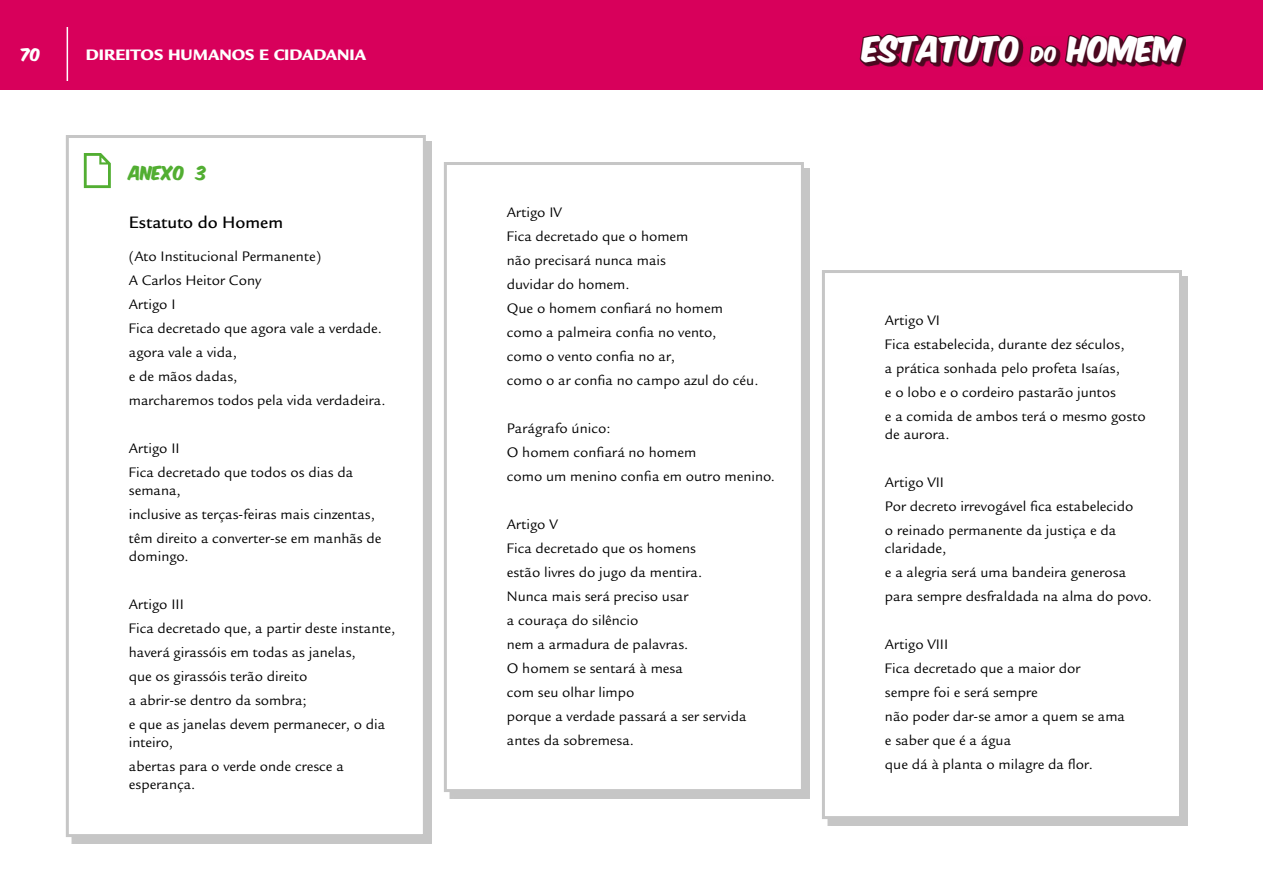
<style>
.page{position:relative;width:1263px;height:893px;background:#fff}
.page>*{position:absolute;margin:0;border:0;box-sizing:border-box;transform-origin:0 0}
.t1{font:30px "Komika Axis";color:#fff}
.t2{font:500 18px "Legacy Sans Std";color:#000}
.t3{font:900 16.5px "Legacy Sans Std";color:#fff}
.t4{font:16.5px "Komika Axis";color:#52ae32}
.t5{font:15px/24px "Legacy Sans Std";color:#000}
.t6{font:15px "Komika Axis";color:#fff}
.s1{font-size:18px}
</style>
<div class="page">
<div style="left:0;top:0;width:1263px;height:90px;background:#d8005b"></div>
<div style="left:450px;top:168px;width:360px;height:630px;background:#c6c6c6"></div>
<div style="left:444px;top:162px;width:360px;height:630px;background:#fff;border:3px solid #c6c6c6"></div>
<div style="left:828px;top:276px;width:360px;height:549px;background:#c6c6c6"></div>
<div style="left:822px;top:270px;width:360px;height:549px;background:#fff;border:3px solid #c6c6c6"></div>
<div style="left:72px;top:141px;width:360px;height:702px;background:#c6c6c6"></div>
<div style="left:67px;top:136px;width:357px;height:700px;background:#fff"></div>
<svg style="left:84px;top:153px;width:27px;height:35px"></svg>
<div style="left:66px;top:135px;width:360px;height:702px;border:3px solid #c6c6c6"></div>
<hr style="left:67px;top:27px;width:1px;height:54px;background:#fff">
<svg style="left:859px;top:33px;width:327px;height:34px"></svg>
<p class="t6" style="left:21px;top:47px;width:21px">70</p>
<p class="t3" style="left:86px;top:45px;width:282px">DIREITOS HUMANOS E CIDADANIA</p>
<p class="t4" style="left:129px;top:165px;width:80px">ANEXO 3</p>
<p class="t2" style="left:129px;top:212px;width:156px">Estatuto do Homem</p>
<p class="t5" style="left:129px;top:244px;width:258px">(Ato Institucional Permanente)<br>A Carlos Heitor Cony<br>Artigo I<br>Fica decretado que agora vale a verdade. agora vale a vida,<br>e de mãos dadas,<br>marcharemos todos pela vida verdadeira.</p>
<p class="t5" style="left:129px;top:436px;width:226px">Artigo II<br>Fica decretado que todos os dias da</p>
<p class="t5" style="left:129px;top:478px;width:254px">semana,<br>inclusive as terças-feiras mais cinzentas, têm direito a converter-se em manhãs de</p>
<p class="t5" style="left:129px;top:544px;width:61px">domingo.</p>
<p class="t5" style="left:129px;top:592px;width:268px">Artigo III<br>Fica decretado que, a partir deste instante, haverá girassóis em todas as janelas,<br>que os girassóis terão direito<br>a abrir-se dentro da sombra;<br>e que as janelas devem permanecer, o dia</p>
<p class="t5" style="left:129px;top:730px;width:216px">inteiro,<br>abertas para o verde onde cresce a</p>
<p class="t5" style="left:129px;top:772px;width:68px">esperança.</p>
<p class="t5" style="left:507px;top:201px;width:253px">Artigo IV<br>Fica decretado que o homem<br>não precisará nunca mais<br>duvidar do homem.<br>Que o homem confiará no homem como a palmeira confia no vento,<br>como o vento confia no ar,<br>como o ar confia no campo azul do céu.</p>
<p class="t5" style="left:507px;top:417px;width:270px">Parágrafo único:<br>O homem confiará no homem<br>como um menino confia em outro menino.</p>
<p class="t5" style="left:507px;top:513px;width:241px">Artigo V<br>Fica decretado que os homens<br>estão livres do jugo da mentira.<br>Nunca mais será preciso usar<br>a couraça do silêncio<br>nem a armadura de palavras.<br>O homem se sentará à mesa<br>com seu olhar limpo<br>porque a verdade passará a ser servida antes da sobremesa.</p>
<h1 class="t1" style="left:863px;top:34px;width:320px">ESTATUTO <span class="s1">DO</span> HOMEM</h1>
<p class="t5" style="left:885px;top:309px;width:262px">Artigo VI<br>Fica estabelecida, durante dez séculos,<br>a prática sonhada pelo profeta Isaías,<br>e o lobo e o cordeiro pastarão juntos<br>e a comida de ambos terá o mesmo gosto</p>
<p class="t5" style="left:885px;top:423px;width:66px">de aurora.</p>
<p class="t5" style="left:885px;top:471px;width:250px">Artigo VII<br>Por decreto irrevogável fica estabelecido o reinado permanente da justiça e da</p>
<p class="t5" style="left:885px;top:537px;width:269px">claridade,<br>e a alegria será uma bandeira generosa para sempre desfraldada na alma do povo.</p>
<p class="t5" style="left:885px;top:633px;width:242px">Artigo VIII<br>Fica decretado que a maior dor sempre foi e será sempre<br>não poder dar-se amor a quem se ama e saber que é a água<br>que dá à planta o milagre da flor.</p>
</div>
